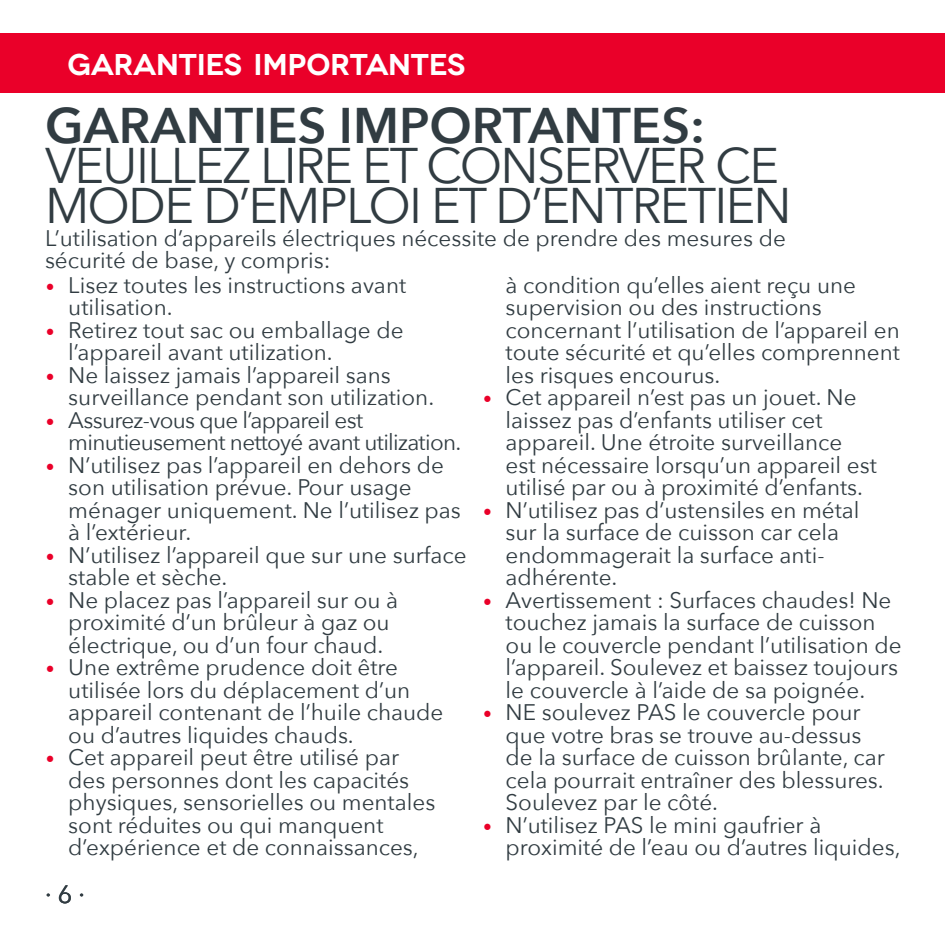
<style>
.page{position:relative;width:945px;height:945px;background:#fff}
.page>*{position:absolute;margin:0;border:0;box-sizing:border-box;transform-origin:0 0}
.t1{font:50px/40px "Avenir Next";letter-spacing:-.035em;color:#313c42}
.t2{font:600 50px "Avenir Next";color:#313c42}
.t3{font:600 30px "Novecentowide";letter-spacing:-.01em;color:#fff}
.t4{font:25px "Avenir Next";color:#313c42}
.t5{font:22.5px/22.5px "Avenir Next";color:#313c42}
.t6{font:22.5px/22.5px "Avenir Next";letter-spacing:-.03em;color:#313c42}
.s1{font-size:17.5px;color:#ea0029}
</style>
<div class="page">
<div style="left:0;top:34px;width:945px;height:59px;background:#ea0029"></div>
<h2 class="t3" style="left:68px;top:47px;width:399px">GARANTIES IMPORTANTES</h2>
<h1 class="t2" style="left:45px;top:83px;width:662px">GARANTIES IMPORTANTES:</h1>
<h1 class="t1" style="left:45px;top:144px;width:748px">VEUILLEZ LIRE ET CONSERVER CE<br>MODE D’EMPLOI ET D’ENTRETIEN</h1>
<p class="t5" style="left:45px;top:225px;width:742px">L’utilisation d’appareils électriques nécessite de prendre des mesures de sécurité de base, y compris:</p>
<p class="t5" style="left:68px;top:273px;width:339px;text-indent:-22px"><span class="s1">•</span> Lisez toutes les instructions avant utilisation.</p>
<p class="t5" style="left:68px;top:318px;width:337px;text-indent:-22px"><span class="s1">•</span> Retirez tout sac ou emballage de l’appareil avant utilization.</p>
<p class="t5" style="left:68px;top:363px;width:367px;text-indent:-22px"><span class="s1">•</span> Ne laissez jamais l’appareil sans surveillance pendant son utilization.</p>
<p class="t6" style="left:68px;top:408px;width:395px;text-indent:-22px"><span class="s1">•</span> Assurez-vous que l’appareil est minutieusement nettoyé avant utilization.</p>
<p class="t5" style="left:68px;top:453px;width:394px;text-indent:-22px"><span class="s1">•</span> N’utilisez pas l’appareil en dehors de son utilisation prévue. Pour usage ménager uniquement. Ne l’utilisez pas à l’extérieur.</p>
<p class="t5" style="left:68px;top:543px;width:400px;text-indent:-22px"><span class="s1">•</span> N’utilisez l’appareil que sur une surface stable et sèche.</p>
<p class="t5" style="left:68px;top:588px;width:331px;text-indent:-22px"><span class="s1">•</span> Ne placez pas l’appareil sur ou à proximité d’un brûleur à gaz ou électrique, ou d’un four chaud.</p>
<p class="t5" style="left:68px;top:655px;width:377px;text-indent:-22px"><span class="s1">•</span> Une extrême prudence doit être utilisée lors du déplacement d’un appareil contenant de l’huile chaude ou d’autres liquides chauds.</p>
<p class="t5" style="left:68px;top:745px;width:369px;text-indent:-22px"><span class="s1">•</span> Cet appareil peut être utilisé par des personnes dont les capacités physiques, sensorielles ou mentales sont réduites ou qui manquent d’expérience et de connaissances,</p>
<p class="t5" style="left:506px;top:273px;width:396px">à condition qu’elles aient reçu une supervision ou des instructions concernant l’utilisation de l’appareil en toute sécurité et qu’elles comprennent les risques encourus.</p>
<p class="t5" style="left:506px;top:385px;width:373px;text-indent:-22px"><span class="s1">•</span> Cet appareil n’est pas un jouet. Ne laissez pas d’enfants utiliser cet appareil. Une étroite surveillance est nécessaire lorsqu’un appareil est utilisé par ou à proximité d’enfants.</p>
<p class="t5" style="left:506px;top:498px;width:356px;text-indent:-22px"><span class="s1">•</span> N’utilisez pas d’ustensiles en métal sur la surface de cuisson car cela endommagerait la surface anti&shy;adhérente.</p>
<p class="t5" style="left:506px;top:588px;width:398px;text-indent:-22px"><span class="s1">•</span> Avertissement : Surfaces chaudes! Ne touchez jamais la surface de cuisson ou le couvercle pendant l’utilisation de l’appareil. Soulevez et baissez toujours le couvercle à l’aide de sa poignée.</p>
<p class="t5" style="left:506px;top:700px;width:381px;text-indent:-22px"><span class="s1">•</span> NE soulevez PAS le couvercle pour que votre bras se trouve au-dessus de la surface de cuisson brûlante, car cela pourrait entraîner des blessures.<br>Soulevez par le côté.</p>
<p class="t5" style="left:506px;top:813px;width:396px;text-indent:-22px"><span class="s1">•</span> N’utilisez PAS le mini gaufrier à proximité de l’eau ou d’autres liquides,</p>
<p class="t4" style="left:45px;top:873px;width:41px">∙ 6 ∙</p>
</div>
